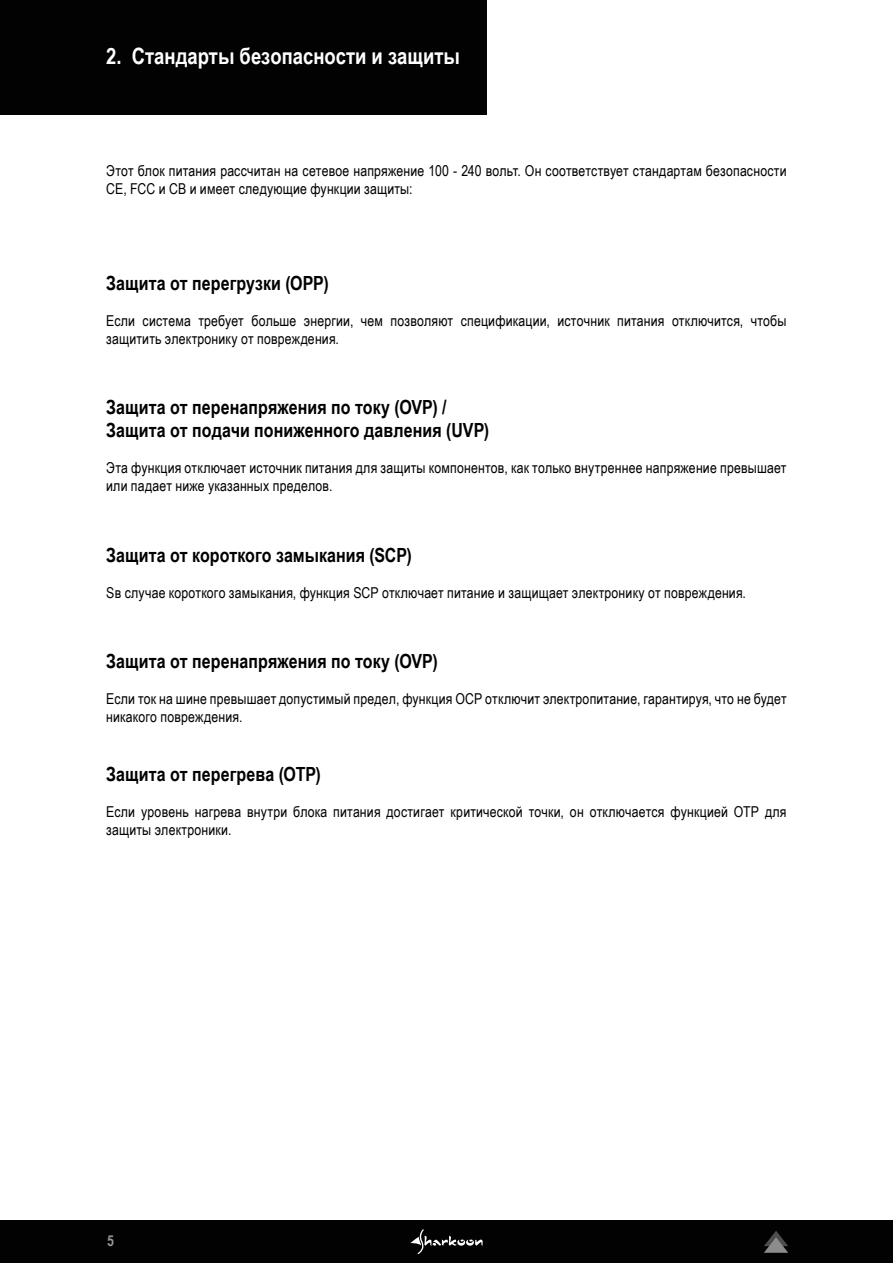
<style>
.page{position:relative;width:893px;height:1263px;background:#fff}
.page>*{position:absolute;margin:0;border:0;box-sizing:border-box;transform-origin:0 0}
.t1{font:700 22.5px "Arial Narrow";color:#fff}
.t2{font:700 19.5px/23.4px "Arial Narrow";letter-spacing:.005em;color:#000}
.t3{font:15px/18px "Arial Narrow";letter-spacing:.01em;color:#000}
.t4{font:700 15px "Arial Narrow";color:#d9d9d9}
</style>
<div class="page">
<div style="left:0;top:1220px;width:893px;height:43px;background:#020203"></div>
<svg style="left:410px;top:1229px;width:73px;height:25px"></svg>
<svg style="left:764px;top:1231px;width:24px;height:22px"></svg>
<div style="left:0;top:0;width:486px;height:115px;background:#020203"></div>
<h1 class="t1" style="left:106px;top:39px;width:355px">2. Стандарты безопасности и защиты</h1>
<p class="t3" style="left:106px;top:161px;width:682px">Этот блок питания рассчитан на сетевое напряжение 100 - 240 вольт. Он соответствует стандартам безопасности<br>CE, FCC и CB и имеет следующие функции защиты:</p>
<h2 class="t2" style="left:106px;top:270px;width:224px">Защита от перегрузки (OPP)</h2>
<p class="t3" style="left:106px;top:311px;width:682px">Если система требует больше энергии, чем позволяют спецификации, источник питания отключится, чтобы защитить электронику от повреждения.</p>
<h2 class="t2" style="left:106px;top:394px;width:384px">Защита от перенапряжения по току (OVP) /<br>Защита от подачи пониженного давления (UVP)</h2>
<p class="t3" style="left:106px;top:458px;width:682px">Эта функция отключает источник питания для защиты компонентов, как только внутреннее напряжение превышает или падает ниже указанных пределов.</p>
<h2 class="t2" style="left:106px;top:542px;width:307px">Защита от короткого замыкания (SCP)</h2>
<p class="t3" style="left:106px;top:583px;width:641px">Sв случае короткого замыкания, функция SCP отключает питание и защищает электронику от повреждения.</p>
<h2 class="t2" style="left:106px;top:648px;width:333px">Защита от перенапряжения по току (OVP)</h2>
<p class="t3" style="left:106px;top:689px;width:682px">Если ток на шине превышает допустимый предел, функция OCP отключит электропитание, гарантируя, что не будет никакого повреждения.</p>
<h2 class="t2" style="left:106px;top:762px;width:216px">Защита от перегрева (OTP)</h2>
<p class="t3" style="left:106px;top:802px;width:682px">Если уровень нагрева внутри блока питания достигает критической точки, он отключается функцией OTP для защиты электроники.</p>
<p class="t4" style="left:107px;top:1229px;width:8px">5</p>
</div>
